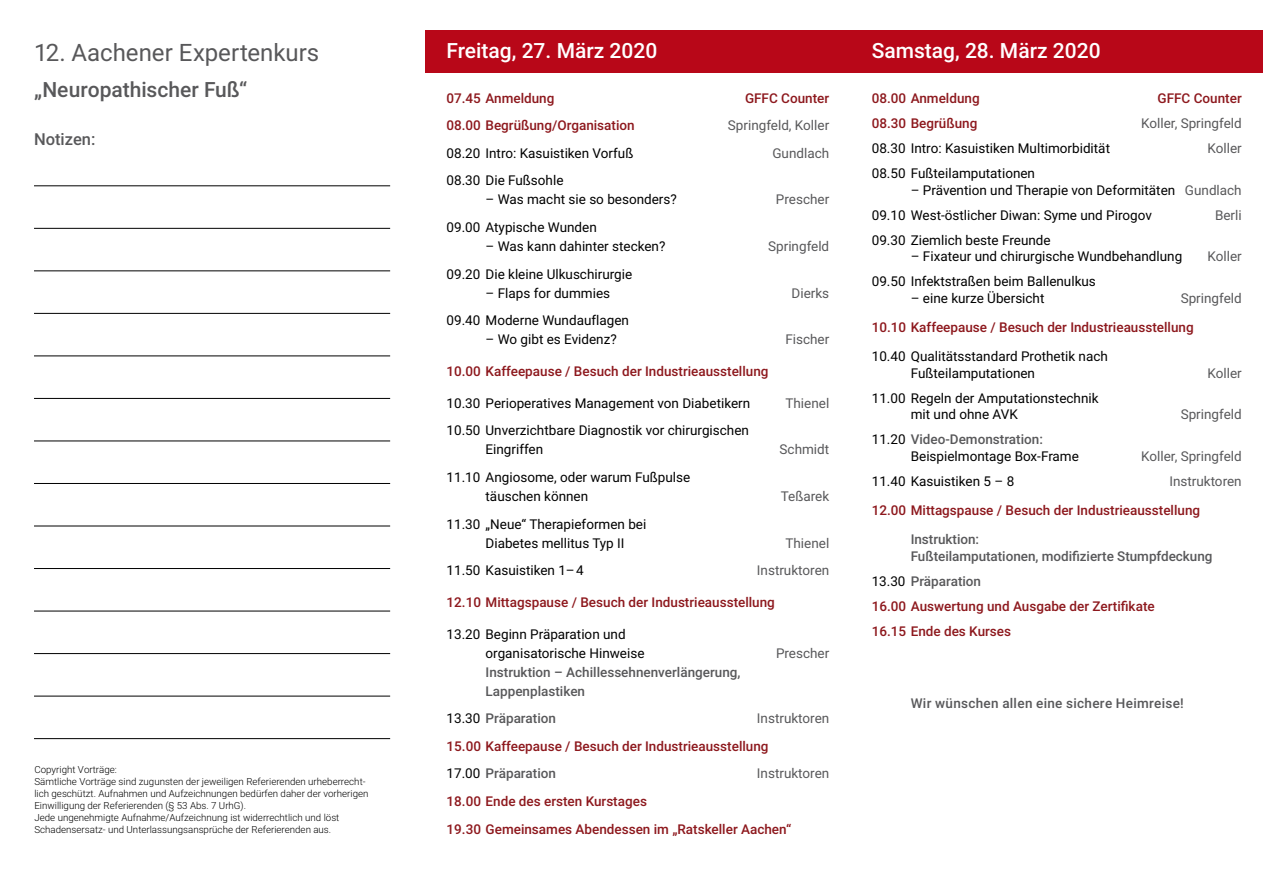
<style>
.page{position:relative;width:1263px;height:893px;background:#fff}
.page>*{position:absolute;margin:0;border:0;box-sizing:border-box;transform-origin:0 0}
.t1{font:24px "Roboto";color:#58585a}
.t2{font:500 21px "Roboto";color:#fff}
.t3{font:500 21px "Roboto";color:#58585a}
.t4{font:500 16.5px "Roboto";color:#58585a}
.t5{font:13.5px/19px "Roboto";color:#000}
.t6{font:500 13.5px/27.6px "Roboto";color:#8d181d}
.t7{font:13.5px "Roboto";color:#58585a}
.t8{font:500 13.5px/19px "Roboto";color:#58585a}
.t9{font:500 13.5px "Roboto";letter-spacing:.025em;color:#58585a}
.t10{font:300 9.75px/12px "Roboto";color:#000}
.s1{font-weight:400;color:#000}
.s2{color:#58585a}
.s3{font-weight:500;color:#58585a}
</style>
<div class="page">
<div style="left:425px;top:30px;width:838px;height:42px;background:#b80718"></div>
<hr style="left:34px;top:228px;width:356px;height:1px;background:#000">
<hr style="left:34px;top:186px;width:356px;height:1px;background:#000">
<hr style="left:34px;top:271px;width:356px;height:1px;background:#000">
<hr style="left:34px;top:313px;width:356px;height:1px;background:#000">
<hr style="left:34px;top:356px;width:356px;height:1px;background:#000">
<hr style="left:34px;top:398px;width:356px;height:1px;background:#000">
<hr style="left:34px;top:441px;width:356px;height:1px;background:#000">
<hr style="left:34px;top:483px;width:356px;height:1px;background:#000">
<hr style="left:34px;top:526px;width:356px;height:1px;background:#000">
<hr style="left:34px;top:568px;width:356px;height:1px;background:#000">
<hr style="left:34px;top:611px;width:356px;height:1px;background:#000">
<hr style="left:34px;top:653px;width:356px;height:1px;background:#000">
<hr style="left:34px;top:696px;width:356px;height:1px;background:#000">
<hr style="left:34px;top:738px;width:356px;height:1px;background:#000">
<h1 class="t1" style="left:34px;top:35px;width:287px">12. Aachener Expertenkurs</h1>
<h2 class="t3" style="left:34px;top:75px;width:215px">„Neuropathischer Fuß“</h2>
<p class="t4" style="left:34px;top:127px;width:63px">Notizen:</p>
<p class="t10" style="left:34px;top:764px;width:336px">Copyright Vorträge:<br>Sämtliche Vorträge sind zugunsten der jeweiligen Referierenden urheberrecht&shy;lich geschützt. Aufnahmen und Aufzeichnungen bedürfen daher der vorherigen Einwilligung der Referierenden (§ 53 Abs. 7 UrhG).<br>Jede ungenehmigte Aufnahme/Aufzeichnung ist widerrechtlich und löst Schadensersatz- und Unterlassungsansprüche der Referierenden aus.</p>
<h2 class="t2" style="left:446px;top:36px;width:212px">Freitag, 27. März 2020</h2>
<p class="t6" style="left:446px;top:84px;width:109px">07.45 Anmeldung</p>
<p class="t6" style="left:745px;top:84px;width:86px">GFFC Counter</p>
<p class="t6" style="left:446px;top:111px;width:190px">08.00 Begrüßung/Organisation</p>
<p class="t7" style="left:728px;top:116px;width:103px">Springfeld, Koller</p>
<p class="t5" style="left:446px;top:143px;width:188px">08.20 Intro: Kasuistiken Vorfuß</p>
<p class="t7" style="left:772px;top:144px;width:58px">Gundlach</p>
<p class="t5" style="left:446px;top:171px;width:118px">08.30 Die Fußsohle</p>
<p class="t5" style="left:485px;top:190px;width:193px">– Was macht sie so besonders?</p>
<p class="t7" style="left:776px;top:190px;width:55px">Prescher</p>
<p class="t5" style="left:446px;top:217px;width:152px">09.00 Atypische Wunden</p>
<p class="t5" style="left:485px;top:236px;width:181px">– Was kann dahinter stecken?</p>
<p class="t7" style="left:768px;top:237px;width:63px">Springfeld</p>
<p class="t5" style="left:446px;top:264px;width:187px">09.20 Die kleine Ulkuschirurgie</p>
<p class="t5" style="left:485px;top:283px;width:126px">– Flaps for dummies</p>
<p class="t7" style="left:792px;top:283px;width:39px">Dierks</p>
<p class="t5" style="left:446px;top:310px;width:184px">09.40 Moderne Wundauflagen</p>
<p class="t5" style="left:485px;top:329px;width:133px">– Wo gibt es Evidenz?</p>
<p class="t7" style="left:785px;top:330px;width:45px">Fischer</p>
<p class="t6" style="left:446px;top:357px;width:323px">10.00 Kaffeepause / Besuch der Industrieausstellung</p>
<p class="t5" style="left:447px;top:393px;width:305px">10.30 Perioperatives Management von Diabetikern</p>
<p class="t7" style="left:785px;top:394px;width:45px">Thienel</p>
<p class="t5" style="left:486px;top:420px;width:265px;text-indent:-39px">10.50 Unverzichtbare Diagnostik vor chirurgischen<br>Eingriffen</p>
<p class="t7" style="left:780px;top:440px;width:51px">Schmidt</p>
<p class="t5" style="left:486px;top:467px;width:206px;text-indent:-39px">11.10 Angiosome, oder warum Fußpulse täuschen können</p>
<p class="t5" style="left:486px;top:514px;width:162px;text-indent:-39px">11.30 „Neue“ Therapieformen bei<br>Diabetes mellitus Typ II</p>
<p class="t7" style="left:781px;top:487px;width:50px">Teßarek</p>
<p class="t7" style="left:785px;top:533px;width:45px">Thienel</p>
<p class="t5" style="left:447px;top:560px;width:139px">11.50 Kasuistiken 1–4</p>
<p class="t7" style="left:757px;top:561px;width:74px">Instruktoren</p>
<p class="t6" style="left:447px;top:588px;width:330px">12.10 Mittagspause / Besuch der Industrieausstellung</p>
<p class="t5" style="left:486px;top:624px;width:160px;text-indent:-39px">13.20 Beginn Präparation und organisatorische Hinweise</p>
<p class="t7" style="left:776px;top:643px;width:55px">Prescher</p>
<p class="t8" style="left:486px;top:662px;width:256px">Instruktion – Achillessehnenverlängerung,<br>Lappenplastiken</p>
<p class="t8" style="left:447px;top:708px;width:111px"><span class="s1">13.30</span> Präparation</p>
<p class="t7" style="left:757px;top:709px;width:74px">Instruktoren</p>
<p class="t6" style="left:447px;top:732px;width:323px">15.00 Kaffeepause / Besuch der Industrieausstellung<br><span class="s1">17.00</span> <span class="s2">Präparation</span></p>
<p class="t7" style="left:757px;top:764px;width:74px">Instruktoren</p>
<p class="t6" style="left:447px;top:787px;width:346px">18.00 Ende des ersten Kurstages<br>19.30 Gemeinsames Abendessen im „Ratskeller Aachen“</p>
<h2 class="t2" style="left:872px;top:36px;width:230px">Samstag, 28. März 2020</h2>
<p class="t6" style="left:872px;top:84px;width:109px">08.00 Anmeldung</p>
<p class="t6" style="left:1157px;top:84px;width:86px">GFFC Counter</p>
<p class="t6" style="left:872px;top:109px;width:107px">08.30 Begrüßung</p>
<p class="t7" style="left:1141px;top:114px;width:102px">Koller, Springfeld</p>
<p class="t5" style="left:872px;top:139px;width:240px">08.30 Intro: Kasuistiken Multimorbidität</p>
<p class="t7" style="left:1207px;top:139px;width:36px">Koller</p>
<p class="t5" style="left:872px;top:164px;width:165px">08.50 Fußteilamputationen</p>
<p class="t5" style="left:872px;top:177px;width:371px;line-height:25px;text-indent:39px">– Prävention und Therapie von Deformitäten <span class="s2">Gundlach<br></span>09.10 West-östlicher Diwan: Syme und Pirogov</p>
<p class="t7" style="left:1215px;top:206px;width:28px">Berli</p>
<p class="t5" style="left:872px;top:230px;width:180px">09.30 Ziemlich beste Freunde</p>
<p class="t5" style="left:911px;top:247px;width:273px">– Fixateur und chirurgische Wundbehandlung</p>
<p class="t7" style="left:1207px;top:247px;width:36px">Koller</p>
<p class="t5" style="left:872px;top:272px;width:226px">09.50 Infektstraßen beim Ballenulkus</p>
<p class="t5" style="left:911px;top:288px;width:135px">– eine kurze Übersicht</p>
<p class="t7" style="left:1181px;top:289px;width:63px">Springfeld</p>
<p class="t6" style="left:872px;top:313px;width:323px">10.10 Kaffeepause / Besuch der Industrieausstellung</p>
<p class="t5" style="left:911px;top:348px;width:199px;line-height:16.5px;text-indent:-39px">10.40 Qualitätsstandard Prothetik nach<br>Fußteilamputationen</p>
<p class="t7" style="left:1207px;top:364px;width:36px">Koller</p>
<p class="t5" style="left:911px;top:389px;width:189px;line-height:16.5px;text-indent:-39px">11.00 Regeln der Amputationstechnik mit und ohne AVK</p>
<p class="t5" style="left:911px;top:431px;width:170px;line-height:16.5px;text-indent:-39px">11.20 <span class="s3">Video-Demonstration:<br></span>Beispielmontage Box-Frame</p>
<p class="t7" style="left:1181px;top:405px;width:63px">Springfeld</p>
<p class="t7" style="left:1141px;top:447px;width:102px">Koller, Springfeld</p>
<p class="t5" style="left:872px;top:471px;width:144px">11.40 Kasuistiken 5 – 8</p>
<p class="t7" style="left:1169px;top:472px;width:74px">Instruktoren</p>
<p class="t6" style="left:872px;top:496px;width:330px">12.00 Mittagspause / Besuch der Industrieausstellung</p>
<p class="t8" style="left:911px;top:531px;width:303px;line-height:16.5px">Instruktion:<br>Fußteilamputationen, modifizierte Stumpfdeckung</p>
<p class="t6" style="left:872px;top:568px;width:284px;line-height:25px"><span class="s1">13.30</span> <span class="s2">Präparation<br></span>16.00 Auswertung und Ausgabe der Zertifikate<br>16.15 Ende des Kurses</p>
<p class="t9" style="left:911px;top:693px;width:275px">Wir wünschen allen eine sichere Heimreise!</p>
</div>
